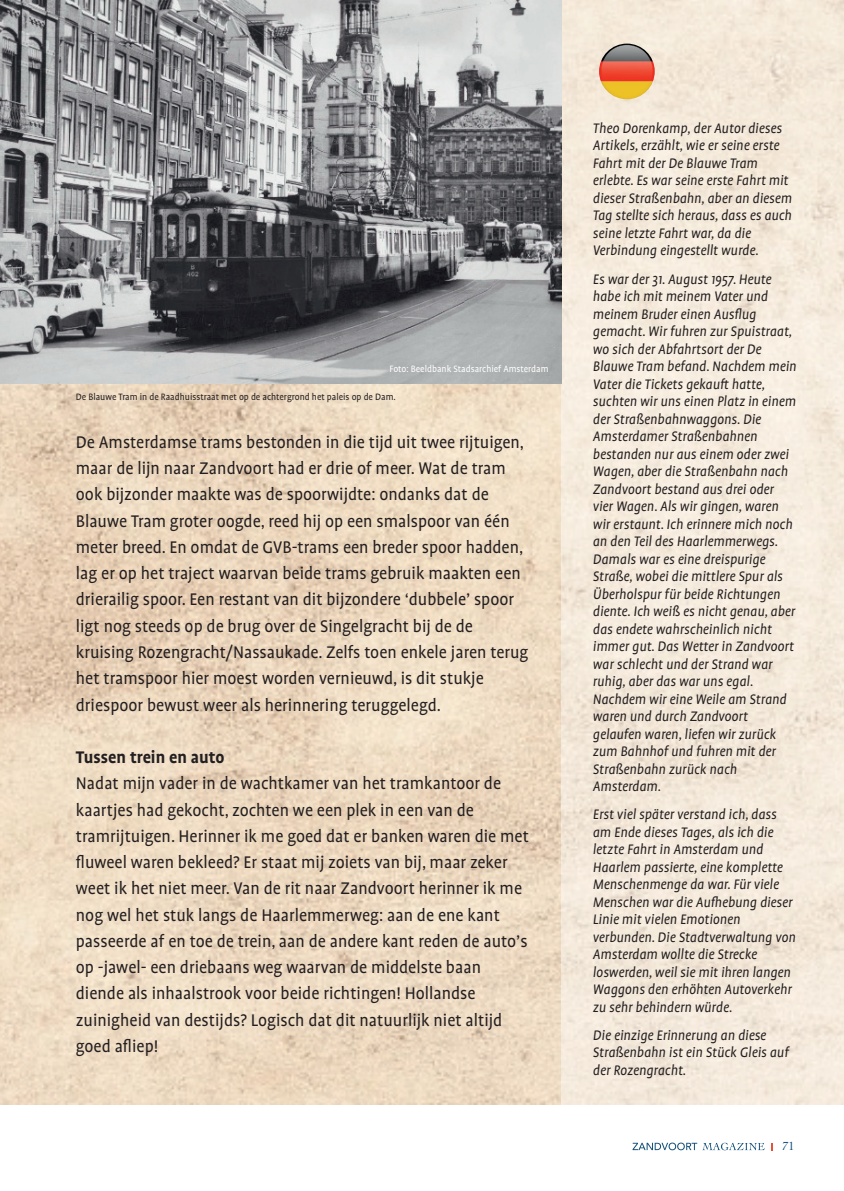
<style>
.page{position:relative;width:844px;height:1191px;background:#fff}
.page>*{position:absolute;margin:0;border:0;box-sizing:border-box;transform-origin:0 0}
.t1{font:19.25px/26.2px "Profile Pro";color:#231f20;scale:.95 1}
.t2{font:700 19.25px "Profile Pro";color:#231f20;scale:.95 1}
.t3{font:italic 15.75px/17.5px "Profile Pro";color:#231f20;scale:.95 1}
.t4{font:12.25px "Cochin";color:#104d77}
.t5{font:10.5px "Profile Pro";color:#231f20;scale:.95 1}
.t6{font:10.5px "Profile Pro";color:#fff;scale:.95 1}
</style>
<div class="page">
<svg style="left:632px;top:1142px;width:132px;height:8px"></svg>
<img style="left:0;top:0;width:843px;height:1104px">
<img style="left:0;top:0;width:561px;height:384px">
<img style="left:599px;top:44px;width:55px;height:55px;border-radius:28px">
<p class="t6" style="left:389px;top:363px;width:169px">Foto: Beeldbank Stadsarchief Amsterdam</p>
<p class="t5" style="left:76px;top:390px;width:338px">De Blauwe Tram in de Raadhuisstraat met op de achtergrond het paleis op de Dam.</p>
<p class="t1" style="left:76px;top:429px;width:478px">De Amsterdamse trams bestonden in die tijd uit twee rijtuigen, maar de lijn naar Zandvoort had er drie of meer. Wat de tram ook bijzonder maakte was de spoorwijdte: ondanks dat de Blauwe Tram groter oogde, reed hij op een smalspoor van één meter breed. En omdat de GVB-trams een breder spoor hadden, lag er op het traject waarvan beide trams gebruik maakten een drierailig spoor. Een restant van dit bijzondere ‘dubbele’ spoor ligt nog steeds op de brug over de Singelgracht bij de de kruising Rozengracht/Nassaukade. Zelfs toen enkele jaren terug het tramspoor hier moest worden vernieuwd, is dit stukje driespoor bewust weer als herinnering teruggelegd.</p>
<p class="t2" style="left:76px;top:745px;width:158px">Tussen trein en auto</p>
<p class="t1" style="left:76px;top:771px;width:478px">Nadat mijn vader in de wachtkamer van het tramkantoor de kaartjes had gekocht, zochten we een plek in een van de tramrijtuigen. Herinner ik me goed dat er banken waren die met fluweel waren bekleed? Er staat mij zoiets van bij, maar zeker weet ik het niet meer. Van de rit naar Zandvoort herinner ik me nog wel het stuk langs de Haarlemmerweg: aan de ene kant passeerde af en toe de trein, aan de andere kant reden de auto’s op -jawel- een driebaans weg waarvan de middelste baan diende als inhaalstrook voor beide richtingen! Hollandse zuinigheid van destijds? Logisch dat dit natuurlijk niet altijd goed afliep!</p>
<p class="t3" style="left:592px;top:120px;width:211px">Theo Dorenkamp, der Autor dieses Artikels, erzählt, wie er seine erste Fahrt mit der De Blauwe Tram erlebte. Es war seine erste Fahrt mit dieser Straßenbahn, aber an diesem Tag stellte sich heraus, dass es auch seine letzte Fahrt war, da die Verbindung eingestellt wurde.</p>
<p class="t3" style="left:592px;top:270px;width:216px">Es war der 31. August 1957. Heute habe ich mit meinem Vater und meinem Bruder einen Ausflug gemacht. Wir fuhren zur Spuistraat, wo sich der Abfahrtsort der De<br>Blauwe Tram befand. Nachdem mein<br>Vater die Tickets gekauft hatte, suchten wir uns einen Platz in einem der Straßenbahnwaggons. Die<br>Amsterdamer Straßenbahnen bestanden nur aus einem oder zwei<br>Wagen, aber die Straßenbahn nach<br>Zandvoort bestand aus drei oder vier Wagen. Als wir gingen, waren wir erstaunt. Ich erinnere mich noch an den Teil des Haarlemmerwegs.<br>Damals war es eine dreispurige<br>Straße, wobei die mittlere Spur als<br>Überholspur für beide Richtungen diente. Ich weiß es nicht genau, aber das endete wahrscheinlich nicht immer gut. Das Wetter in Zandvoort war schlecht und der Strand war ruhig, aber das war uns egal.<br>Nachdem wir eine Weile am Strand waren und durch Zandvoort gelaufen waren, liefen wir zurück zum Bahnhof und fuhren mit der<br>Straßenbahn zurück nach<br>Amsterdam.</p>
<p class="t3" style="left:592px;top:806px;width:215px">Erst viel später verstand ich, dass am Ende dieses Tages, als ich die letzte Fahrt in Amsterdam und<br>Haarlem passierte, eine komplette<br>Menschenmenge da war. Für viele<br>Menschen war die Aufhebung dieser<br>Linie mit vielen Emotionen verbunden. Die Stadtverwaltung von<br>Amsterdam wollte die Strecke loswerden, weil sie mit ihren langen<br>Waggons den erhöhten Autoverkehr zu sehr behindern würde.</p>
<p class="t3" style="left:592px;top:1026px;width:208px">Die einzige Erinnerung an diese<br>Straßenbahn ist ein Stück Gleis auf der Rozengracht.</p>
<p class="t4" style="left:782px;top:1139px;width:14px">71</p>
</div>
